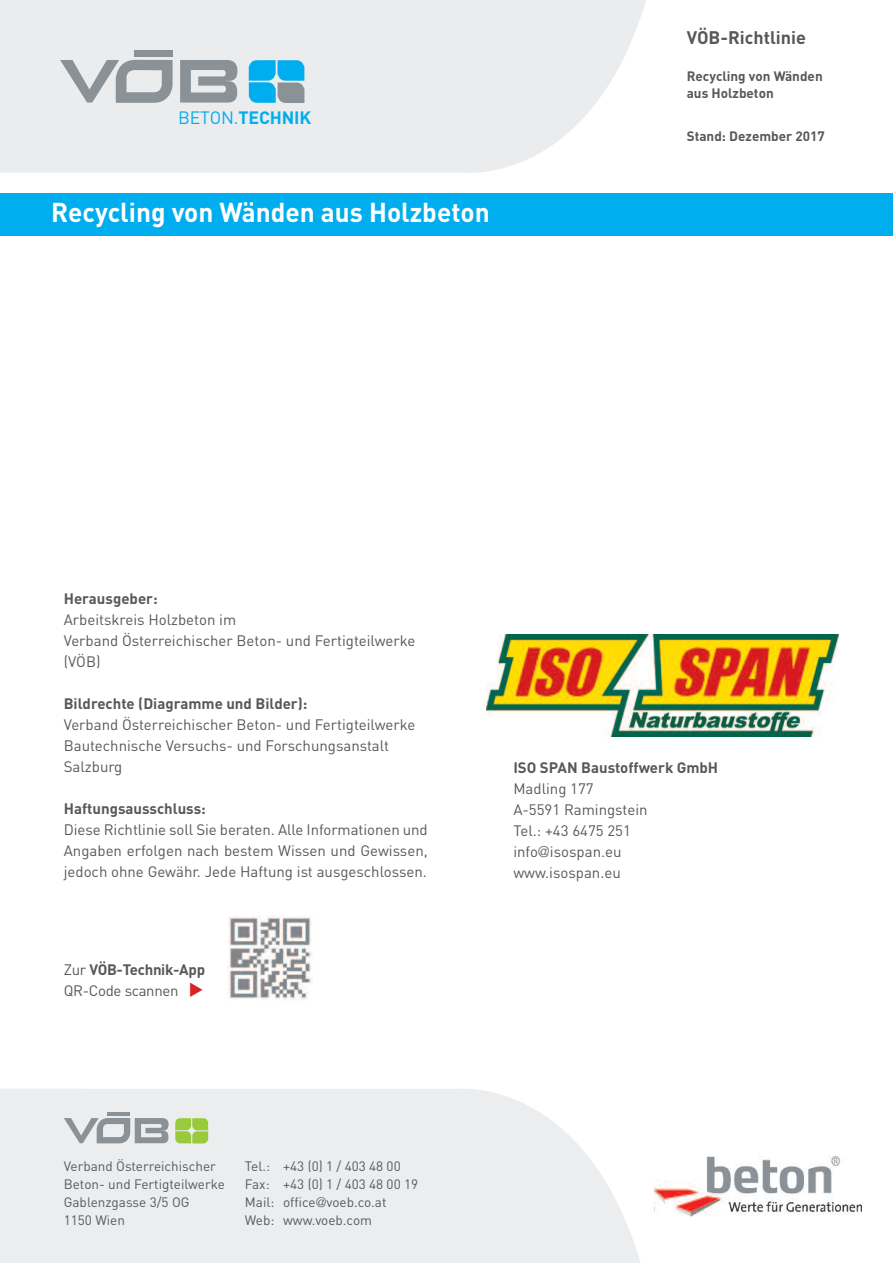
<style>
.page{position:relative;width:893px;height:1263px;background:#fff}
.page>*{position:absolute;margin:0;border:0;box-sizing:border-box;transform-origin:0 0}
.t1{font:700 27px "DINOT";color:#fff}
.t2{font:700 18px "DINOT";color:#57585a}
.t3{font:700 17.7px "DINOT";letter-spacing:-.01em;color:#00aeef}
.t4{font:15px/21px "DINOT";color:#57585a}
.t5{font:700 15px "DINOT";color:#57585a}
.t6{font:15px/21px "DINOT";letter-spacing:-.02em;color:#57585a}
.t7{font:13.5px/18px "DINOT";color:#57585a}
.t8{font:700 13.5px/16.5px "DINOT";color:#57585a}
.s1{font-weight:400}
.s2{font-weight:700}
.s3{color:#db2128}
.s4{font-family:"Helvetica Neue";font-weight:300}
</style>
<div class="page">
<div style="left:0;top:193px;width:893px;height:43px;background:#00aeef"></div>
<svg style="left:0;top:0;width:646px;height:173px;fill:#eaecee"></svg>
<div style="left:134px;top:51px;width:38px;height:6px;background:#8a9297"></div>
<svg style="left:180px;top:60px;width:59px;height:43px"></svg>
<svg style="left:60px;top:60px;width:113px;height:43px"></svg>
<svg style="left:249px;top:60px;width:55px;height:43px"></svg>
<svg style="left:0;top:1089px;width:641px;height:174px;fill:#ebedee"></svg>
<hr style="left:108px;top:1112px;width:22px;height:4px;background:#8a9297">
<svg style="left:64px;top:1118px;width:105px;height:25px"></svg>
<svg style="left:175px;top:1118px;width:33px;height:25px"></svg>
<img style="left:655px;top:1157px;width:207px;height:59px">
<img style="left:228px;top:915px;width:84px;height:85px">
<img style="left:487px;top:634px;width:351px;height:102px">
<p class="t3" style="left:178px;top:111px;width:134px"><span class="s1">BETON.</span>TECHNIK</p>
<h1 class="t1" style="left:51px;top:203px;width:440px">Recycling von Wänden aus Holzbeton</h1>
<p class="t2" style="left:687px;top:31px;width:121px">VÖB-Richtlinie</p>
<p class="t8" style="left:687px;top:70px;width:137px">Recycling von Wänden aus Holzbeton</p>
<p class="t8" style="left:687px;top:129px;width:140px">Stand: Dezember 2017</p>
<p class="t5" style="left:64px;top:593px;width:95px">Herausgeber:</p>
<p class="t4" style="left:64px;top:611px;width:353px">Arbeitskreis Holzbeton im<br>Verband Österreichischer Beton- und Fertigteilwerke (VÖB)</p>
<p class="t5" style="left:64px;top:698px;width:245px">Bildrechte (Diagramme und Bilder):</p>
<p class="t4" style="left:64px;top:716px;width:353px">Verband Österreichischer Beton- und Fertigteilwerke<br>Bautechnische Versuchs- und Forschungsanstalt<br>Salzburg</p>
<p class="t5" style="left:64px;top:803px;width:144px">Haftungsausschluss:</p>
<p class="t4" style="left:64px;top:821px;width:365px;text-align:justify">Diese Richtlinie soll Sie beraten. Alle Informationen und Angaben erfolgen nach bestem Wissen und Gewissen, jedoch ohne Gewähr. Jede Haftung ist ausgeschlossen.</p>
<p class="t6" style="left:64px;top:960px;width:143px">Zur <span class="s2">VÖB-Technik-App<br></span>QR-Code scannen <span class="s3">◆</span></p>
<p class="t7" style="left:64px;top:1158px;width:163px">Verband Österreichischer<br>Beton- und Fertigteilwerke<br>Gablenzgasse 3/5 OG<br>1150 Wien</p>
<p class="t7" style="left:245px;top:1158px;width:175px">Tel.: +43 (0) 1 / 403 48 00<br>Fax: +43 (0) 1 / 403 48 00 19<br>Mail: office<span class="s4">@</span>voeb.co.at<br>Web: www.voeb.com</p>
<p class="t5" style="left:513px;top:762px;width:206px">ISO SPAN Baustoffwerk GmbH</p>
<p class="t4" style="left:513px;top:779px;width:136px">Madling 177<br>A-5591 Ramingstein<br>Tel.: +43 6475 251 info<span class="s4">@</span>isospan.eu www.isospan.eu</p>
</div>
